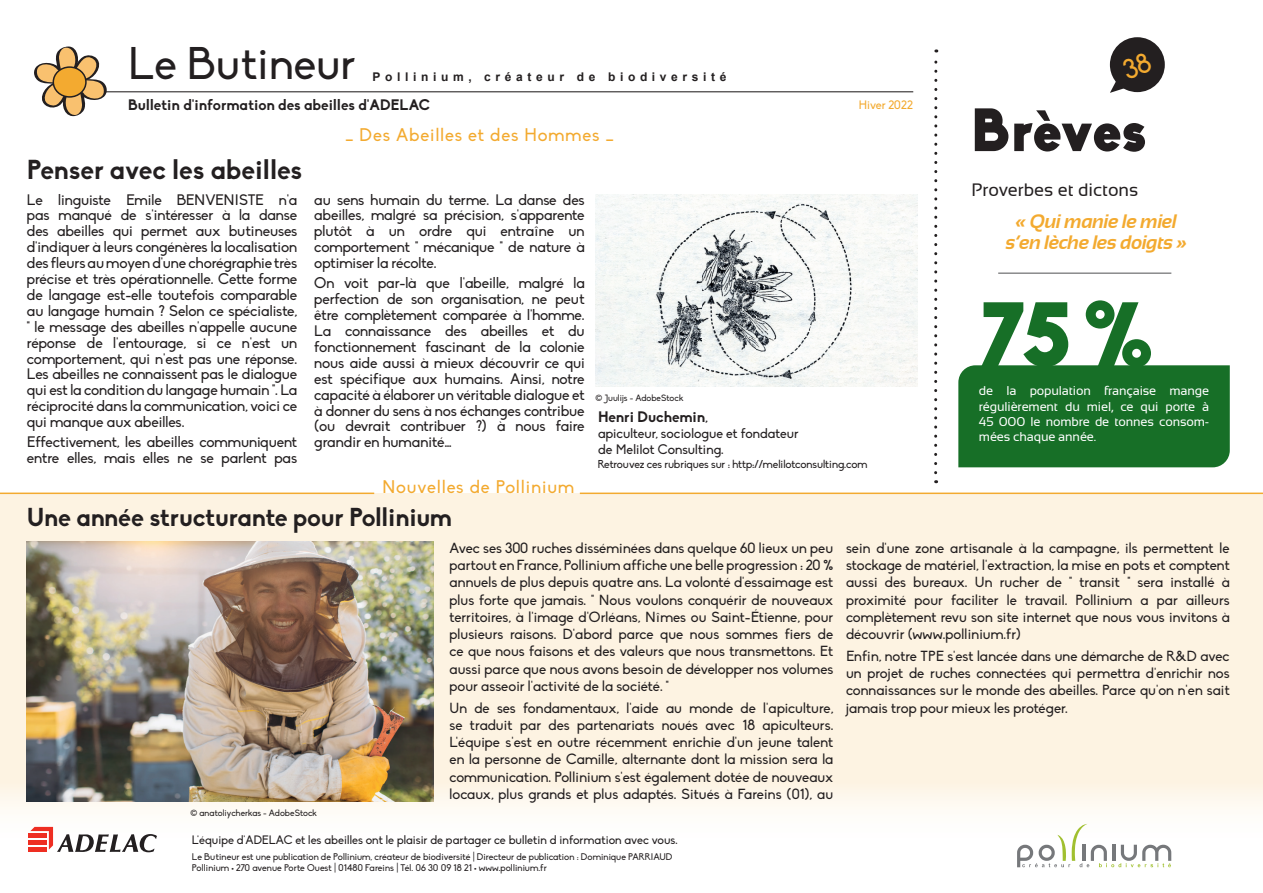
<style>
.page{position:relative;width:1263px;height:893px;background:#fff}
.page>*{position:absolute;margin:0;border:0;box-sizing:border-box;transform-origin:0 0}
.t1{font:900 90px "Biko";color:#176f27}
.t2{font:900 60px "Biko";letter-spacing:-.015em;color:#231f20}
.t3{font:45px "Biko";color:#231f20}
.t4{font:700 27px "Biko";color:#231f20}
.t5{font:700 25.5px "Biko";letter-spacing:-.01em;color:#231f20}
.t6{font:italic 700 19.5px/21px "Sansation";letter-spacing:-.02em;color:#f3aa30;text-align:center}
.t7{font:18px "Biko";letter-spacing:.05em;color:#f3aa30}
.t8{font:18px "Sansation";color:#231f20}
.t9{font:15px/15.9px "Biko";letter-spacing:-.01em;color:#231f20;text-align:justify}
.t10{font:700 15px "Biko";color:#231f20}
.t11{font:14.4px/17.2px "Biko";color:#231f20;text-align:justify}
.t12{font:13.5px/16.2px "Biko";color:#231f20}
.t13{font:12.75px/15.3px "Sansation";letter-spacing:-.01em;color:#fff;text-align:justify}
.t14{font:12px "Biko";color:#231f20}
.t15{font:700 12px "Arial";letter-spacing:.385em;color:#231f20}
.t16{font:12px "Biko";color:#f3aa30}
.t17{font:11.25px "Biko";letter-spacing:-.01em;color:#231f20}
.t18{font:9.45px/11.4px "Biko";color:#231f20}
.t19{font:9px "Biko";color:#231f20}
.s1{font-weight:400}
</style>
<div class="page">
<img style="left:0;top:493px;width:1263px;height:348px">
<img style="left:27px;top:542px;width:406px;height:259px">
<svg style="left:934px;top:49px;width:3px;height:424px"></svg>
<img style="left:596px;top:195px;width:322px;height:192px">
<hr style="left:87px;top:91px;width:826px;height:1px;background:#231f20">
<svg style="left:34px;top:46px;width:74px;height:71px"></svg>
<div style="left:53px;top:67px;width:33px;height:30px;background:#f3aa30;border-radius:50%"></div>
<div style="left:53px;top:66px;width:34px;height:32px;border:2px solid #231f20;border-radius:50%"></div>
<svg style="left:1017px;top:824px;width:154px;height:43px"></svg>
<div style="left:958px;top:365px;width:272px;height:102px;background:#176f27"></div>
<hr style="left:998px;top:273px;width:173px;height:1px;background:#57585a">
<hr style="left:0;top:493px;width:374px;height:1px;background:#f3aa30">
<hr style="left:580px;top:493px;width:683px;height:1px;background:#f3aa30">
<hr style="left:28px;top:848px;width:18px;height:4px;background:#ee2e22">
<hr style="left:28px;top:841px;width:18px;height:4px;background:#ee2e22">
<hr style="left:28px;top:834px;width:18px;height:4px;background:#ee2e22">
<svg style="left:30px;top:827px;width:127px;height:25px"></svg>
<svg style="left:1110px;top:37px;width:55px;height:56px"></svg>
<h3 class="t3" style="left:128px;top:39px;width:229px">Le Butineur</h3>
<p class="t15" style="left:372px;top:70px;width:355px">Pollinium, créateur de biodiversité</p>
<p class="t10" style="left:128px;top:96px;width:304px">Bulletin d'information des abeilles d'ADELAC</p>
<h3 class="t4" style="left:27px;top:153px;width:277px">Penser avec les abeilles</h3>
<p class="t7" style="left:345px;top:125px;width:270px">_ Des Abeilles et des Hommes _</p>
<p class="t16" style="left:859px;top:98px;width:55px">Hiver 2022</p>
<h2 class="t2" style="left:971px;top:93px;width:178px">Brèves</h2>
<p class="t9" style="left:27px;top:192px;width:272px">Le linguiste Emile BENVENISTE n'a pas manqué de s'intéresser à la danse des abeilles qui permet aux butineuses d'indiquer à leurs congénères la localisation des fleurs au moyen d'une chorégraphie très précise et très opérationnelle. Cette forme de langage est-elle toutefois comparable au langage humain ? Selon ce spécialiste, " le message des abeilles n'appelle aucune réponse de l'entourage, si ce n'est un comportement, qui n'est pas une réponse.<br>Les abeilles ne connaissent pas le dialogue qui est la condition du langage humain ". La réciprocité dans la communication, voici ce qui manque aux abeilles.</p>
<p class="t9" style="left:27px;top:434px;width:272px">Effectivement, les abeilles communiquent entre elles, mais elles ne se parlent pas</p>
<p class="t9" style="left:314px;top:192px;width:272px">au sens humain du terme. La danse des abeilles, malgré sa précision, s'apparente plutôt à un ordre qui entraîne un comportement " mécanique " de nature à optimiser la récolte.</p>
<p class="t9" style="left:314px;top:275px;width:272px">On voit par-là que l'abeille, malgré la perfection de son organisation, ne peut être complètement comparée à l'homme.<br>La connaissance des abeilles et du fonctionnement fascinant de la colonie nous aide aussi à mieux découvrir ce qui est spécifique aux humains. Ainsi, notre capacité à élaborer un véritable dialogue et à donner du sens à nos échanges contribue (ou devrait contribuer ?) à nous faire grandir en humanité…</p>
<p class="t7" style="left:382px;top:476px;width:194px">Nouvelles de Pollinium</p>
<h3 class="t5" style="left:27px;top:502px;width:427px">Une année structurante pour Pollinium</h3>
<p class="t8" style="left:971px;top:180px;width:168px">Proverbes et dictons</p>
<h3 class="t6" style="left:1006px;top:211px;width:183px">« Qui manie le miel s’en lèche les doigts »</h3>
<h1 class="t1" style="left:979px;top:279px;width:176px">75 %</h1>
<p class="t19" style="left:596px;top:393px;width:89px">© Juulijs - AdobeStock</p>
<p class="t13" style="left:979px;top:383px;width:232px">de la population française mange régulièrement du miel, ce qui porte à 45 000 le nombre de tonnes consom&shy;mées chaque année.</p>
<p class="t10" style="left:598px;top:408px;width:111px">Henri Duchemin<span class="s1">,</span></p>
<p class="t12" style="left:598px;top:426px;width:202px">apiculteur, sociologue et fondateur de Melilot Consulting.</p>
<p class="t17" style="left:598px;top:458px;width:271px">Retrouvez ces rubriques sur : http://melilotconsulting.com</p>
<p class="t11" style="left:449px;top:539px;width:385px">Avec ses 300 ruches disséminées dans quelque 60 lieux un peu partout en France, Pollinium affiche une belle progression : 20 % annuels de plus depuis quatre ans. La volonté d'essaimage est plus forte que jamais. " Nous voulons conquérir de nouveaux territoires, à l'image d'Orléans, Nîmes ou Saint-Étienne, pour plusieurs raisons. D'abord parce que nous sommes fiers de ce que nous faisons et des valeurs que nous transmettons. Et aussi parce que nous avons besoin de développer nos volumes pour asseoir l'activité de la société. "</p>
<p class="t11" style="left:449px;top:699px;width:385px">Un de ses fondamentaux, l'aide au monde de l'apiculture, se traduit par des partenariats noués avec 18 apiculteurs.<br>L'équipe s'est en outre récemment enrichie d'un jeune talent en la personne de Camille, alternante dont la mission sera la communication. Pollinium s'est également dotée de nouveaux locaux, plus grands et plus adaptés. Situés à Fareins (01), au</p>
<p class="t19" style="left:190px;top:808px;width:128px">© anatoliycherkas - AdobeStock</p>
<p class="t14" style="left:192px;top:833px;width:487px">L'équipe d'ADELAC et les abeilles ont le plaisir de partager ce bulletin d information avec vous.</p>
<p class="t18" style="left:192px;top:851px;width:482px">Le Butineur est une publication de Pollinium, créateur de biodiversité | Directeur de publication : Dominique PARRIAUD<br>Pollinium • 270 avenue Porte Ouest | 01480 Fareins | Tél. 06 30 09 18 21 • www.pollinium.fr</p>
<p class="t11" style="left:846px;top:539px;width:385px">sein d'une zone artisanale à la campagne, ils permettent le stockage de matériel, l'extraction, la mise en pots et comptent aussi des bureaux. Un rucher de " transit " sera installé à proximité pour faciliter le travail. Pollinium a par ailleurs complètement revu son site internet que nous vous invitons à découvrir (www.pollinium.fr)</p>
<p class="t11" style="left:846px;top:647px;width:385px">Enfin, notre TPE s'est lancée dans une démarche de R&amp;D avec un projet de ruches connectées qui permettra d'enrichir nos connaissances sur le monde des abeilles. Parce qu'on n'en sait jamais trop pour mieux les protéger.</p>
</div>
